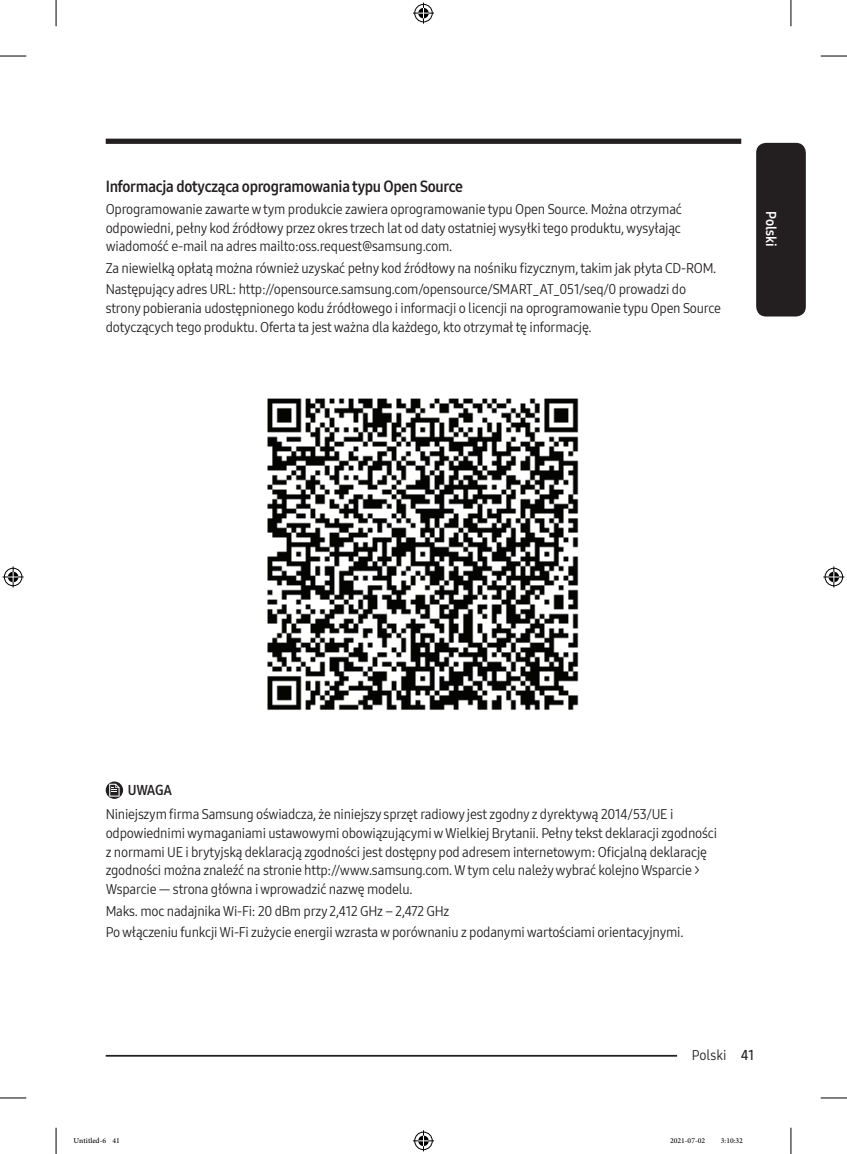
<style>
.page{position:relative;width:847px;height:1154px;background:#fff}
.page>*{position:absolute;margin:0;border:0;box-sizing:border-box;transform-origin:0 0}
.t1{font:15.75px "Samsung One 700 C";letter-spacing:-.015em;color:#231f20}
.t2{font:14px/18.9px "Samsung One 400 C";letter-spacing:-.015em;color:#231f20}
.t3{font:14px "Samsung One 700 C";color:#fff}
.DL_DT_Icon{font:14px "Samsung One 700 C";letter-spacing:-.025em;color:#231f20}
.t4{font:10.5px "Adobe Arabic";color:#000}
.s1{font-family:"Samsung One 600 C"}
</style>
<div class="page">
<div style="left:755px;top:143px;width:50px;height:173px;background:#231f20;border-radius:10px"></div>
<div style="left:106px;top:139px;width:635px;height:5px;background:#231f20"></div>
<hr style="left:106px;top:1055px;width:605px;height:1px;background:#231f20">
<div style="left:676px;top:1045px;width:65px;height:17px;background:#fff"></div>
<img style="left:267px;top:398px;width:312px;height:312px">
<svg style="left:106px;top:781px;width:17px;height:18px"></svg>
<svg style="left:109px;top:784px;width:11px;height:12px"></svg>
<svg style="left:0;top:56px;width:26px;height:1px"></svg>
<svg style="left:820px;top:56px;width:26px;height:1px"></svg>
<svg style="left:0;top:1097px;width:26px;height:1px"></svg>
<svg style="left:820px;top:1097px;width:26px;height:1px"></svg>
<svg style="left:56px;top:0;width:1px;height:26px"></svg>
<svg style="left:56px;top:1128px;width:1px;height:26px"></svg>
<svg style="left:790px;top:0;width:1px;height:26px"></svg>
<svg style="left:790px;top:1128px;width:1px;height:26px"></svg>
<svg style="left:413px;top:3px;width:21px;height:21px"></svg>
<svg style="left:413px;top:1130px;width:21px;height:21px"></svg>
<svg style="left:3px;top:566px;width:21px;height:21px"></svg>
<svg style="left:823px;top:566px;width:21px;height:21px"></svg>
<h3 class="t1" style="left:106px;top:176px;width:359px">Informacja dotycząca oprogramowania typu Open Source</h3>
<p class="t2" style="left:106px;top:199px;width:577px;text-align:justify">Oprogramowanie zawarte w tym produkcie zawiera oprogramowanie typu Open Source. Można otrzymać odpowiedni, pełny kod źródłowy przez okres trzech lat od daty ostatniej wysyłki tego produktu, wysyłając wiadomość e-mail na adres mailto:oss.request@samsung.com.</p>
<p class="t2" style="left:106px;top:258px;width:612px">Za niewielką opłatą można również uzyskać pełny kod źródłowy na nośniku fizycznym, takim jak płyta CD-ROM.</p>
<p class="t2" style="left:106px;top:280px;width:616px">Następujący adres URL: http://opensource.samsung.com/opensource/SMART_AT_051/seq/0 prowadzi do strony pobierania udostępnionego kodu źródłowego i informacji o licencji na oprogramowanie typu Open Source dotyczących tego produktu. Oferta ta jest ważna dla każdego, kto otrzymał tę informację.</p>
<p class="t3" style="left:780px;top:211px;width:37px;rotate:90deg">Polski</p>
<p class="DL_DT_Icon" style="left:128px;top:780px;width:46px">UWAGA</p>
<p class="t2" style="left:106px;top:804px;width:612px">Niniejszym firma Samsung oświadcza, że niniejszy sprzęt radiowy jest zgodny z dyrektywą 2014/53/UE i odpowiednimi wymaganiami ustawowymi obowiązującymi w Wielkiej Brytanii. Pełny tekst deklaracji zgodności z normami UE i brytyjską deklaracją zgodności jest dostępny pod adresem internetowym: Oficjalną deklarację zgodności można znaleźć na stronie http://www.samsung.com. W tym celu należy wybrać kolejno Wsparcie &gt; Wsparcie — strona główna i wprowadzić nazwę modelu.</p>
<p class="t2" style="left:106px;top:901px;width:345px">Maks. moc nadajnika Wi-Fi: 20 dBm przy 2,412 GHz – 2,472 GHz</p>
<p class="t2" style="left:106px;top:922px;width:579px">Po włączeniu funkcji Wi-Fi zużycie energii wzrasta w porównaniu z podanymi wartościami orientacyjnymi.</p>
<p class="t2" style="left:691px;top:1045px;width:64px">Polski <span class="s1">41</span></p>
<p class="t4" style="left:74px;top:1133px;width:48px">Untitled-6 41</p>
<p class="t4" style="left:669px;top:1133px;width:37px">2021-07-02</p>
<p class="t4" style="left:720px;top:1133px;width:24px">3:10:32</p>
</div>
